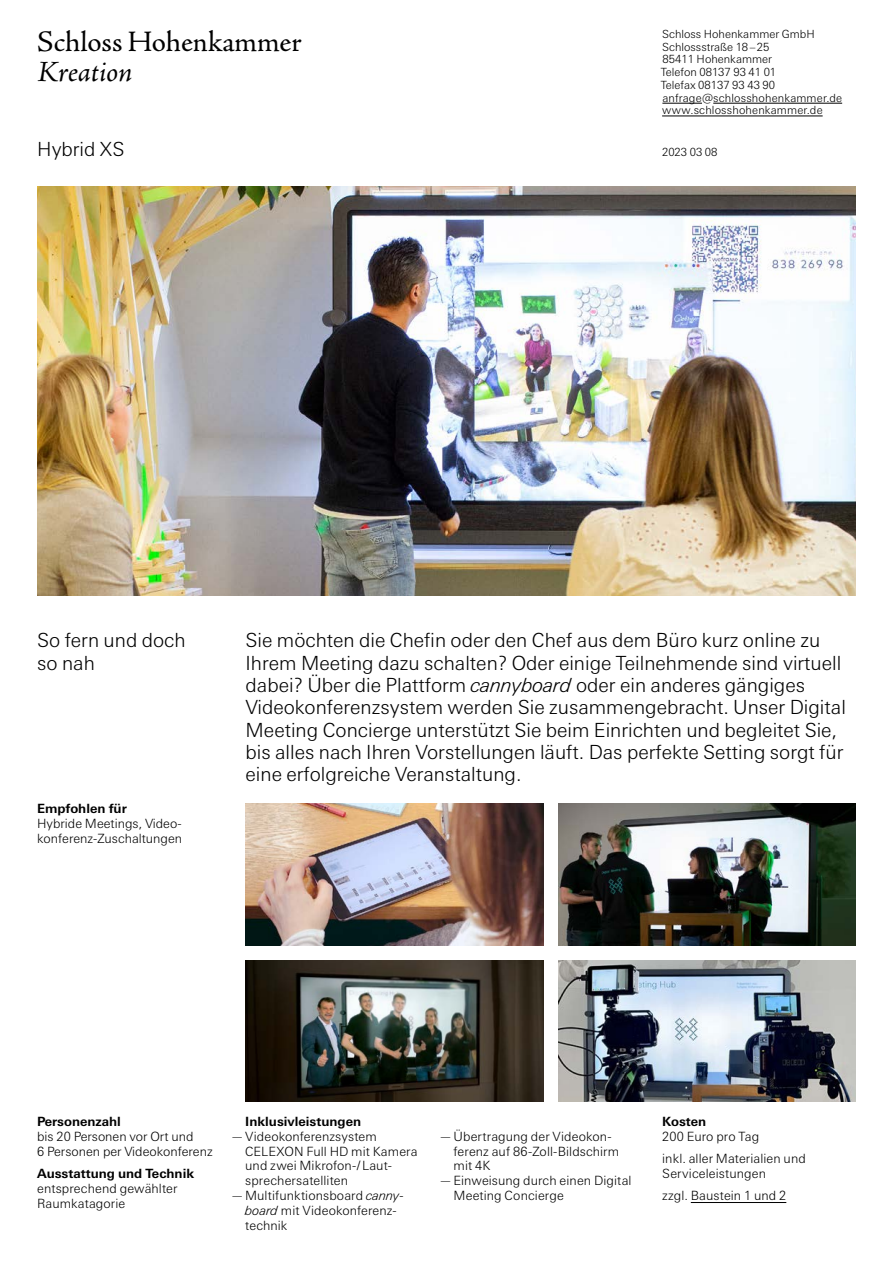
<style>
.page{position:relative;width:893px;height:1263px;background:#fff}
.page>*{position:absolute;margin:0;border:0;box-sizing:border-box;transform-origin:0 0}
.t1{font:29.7px "Adobe Jenson Pro";color:#000}
.t2{font:italic 29.7px "Adobe Jenson Pro";letter-spacing:-.005em;color:#000}
.t3{font:300 19.5px/22.4px "Univers Next Pro";color:#000}
.t4{font:300 12.75px/14.9px "Univers Next Pro";letter-spacing:.005em;color:#000}
.t5{font:700 12.75px "Univers Next Pro";color:#000}
.t6{font:300 11.25px/12.8px "Univers Next Pro";color:#000}
.s1{font-style:italic}
.s2{font-weight:300;color:#fff}
</style>
<div class="page">
<img style="left:246px;top:960px;width:297px;height:141px">
<img style="left:37px;top:186px;width:819px;height:409px">
<img style="left:558px;top:960px;width:298px;height:141px">
<img style="left:558px;top:804px;width:298px;height:141px">
<img style="left:246px;top:804px;width:297px;height:141px">
<hr style="left:691px;top:1202px;width:95px;height:1px;background:#000">
<hr style="left:662px;top:103px;width:40px;height:1px;background:#000">
<hr style="left:713px;top:103px;width:129px;height:1px;background:#000">
<hr style="left:662px;top:116px;width:161px;height:1px;background:#000">
<h1 class="t1" style="left:37px;top:25px;width:266px">Schloss Hohenkammer</h1>
<h1 class="t2" style="left:37px;top:55px;width:97px">Kreation</h1>
<p class="t6" style="left:661px;top:27px;width:183px">Schloss Hohenkammer GmbH<br>Schlossstraße 18–25<br>85411 Hohenkammer<br>Telefon 08137 93 41 01<br>Telefax 08137 93 43 90 anfrage@schlosshohenkammer.de www.schlosshohenkammer.de</p>
<h2 class="t3" style="left:37px;top:138px;width:89px">Hybrid XS</h2>
<p class="t6" style="left:662px;top:146px;width:57px">2023 03 08</p>
<h2 class="t3" style="left:37px;top:629px;width:150px">So fern und doch so nah</h2>
<p class="t5" style="left:37px;top:801px;width:91px">Empfohlen für</p>
<p class="t4" style="left:37px;top:816px;width:147px">Hybride Meetings, Video&shy;konferenz-Zuschaltungen</p>
<p class="t3" style="left:246px;top:629px;width:602px">Sie möchten die Chefin oder den Chef aus dem Büro kurz online zu Ihrem Meeting dazu schalten? Oder einige Teilnehmende sind virtuell dabei? Über die Plattform <span class="s1">cannyboard</span> oder ein anderes gängiges Videokonferenzsystem werden Sie zusammengebracht. Unser Digital Meeting Concierge unterstützt Sie beim Einrichten und begleitet Sie, bis alles nach Ihren Vorstellungen läuft. Das perfekte Setting sorgt für eine erfolgreiche Veranstaltung.</p>
<p class="t5" style="left:37px;top:1114px;width:85px">Personenzahl</p>
<p class="t4" style="left:37px;top:1129px;width:177px">bis 20 Personen vor Ort und<br>6 Personen per Videokonferenz</p>
<p class="t5" style="left:37px;top:1166px;width:159px">Ausstattung und Technik</p>
<p class="t4" style="left:37px;top:1181px;width:142px">entsprechend gewählter<br>Raumkatagorie</p>
<p class="t5" style="left:231px;top:1114px;width:132px"><span class="s2">—</span> Inklusivleistungen</p>
<p class="t4" style="left:231px;top:1129px;width:148px">—Videokonferenzsystem</p>
<p class="t4" style="left:245px;top:1143px;width:174px">CELEXON Full HD mit Kamera</p>
<p class="t4" style="left:245px;top:1158px;width:148px">und zwei Mikrofon-/Laut-</p>
<p class="t4" style="left:245px;top:1173px;width:104px">sprechersatelliten</p>
<p class="t4" style="left:231px;top:1188px;width:175px">—Multifunktionsboard <span class="s1">canny-</span></p>
<p class="t4" style="left:245px;top:1203px;width:153px"><span class="s1">board</span> mit Videokonferenz-</p>
<p class="t4" style="left:245px;top:1218px;width:44px">technik</p>
<p class="t4" style="left:454px;top:1129px;width:167px;text-indent:-15px">—Übertragung der Videokon&shy;ferenz auf 86-Zoll-Bildschirm mit 4K</p>
<p class="t4" style="left:454px;top:1173px;width:179px;text-indent:-15px">— Einweisung durch einen Digital<br>Meeting Concierge</p>
<p class="t5" style="left:662px;top:1114px;width:46px">Kosten</p>
<p class="t4" style="left:662px;top:1125px;width:145px;line-height:22.4px">200 Euro pro Tag<br>inkl. aller Materialien und</p>
<p class="t4" style="left:662px;top:1162px;width:126px;line-height:22.4px">Serviceleistungen zzgl. Baustein 1 und 2</p>
</div>
